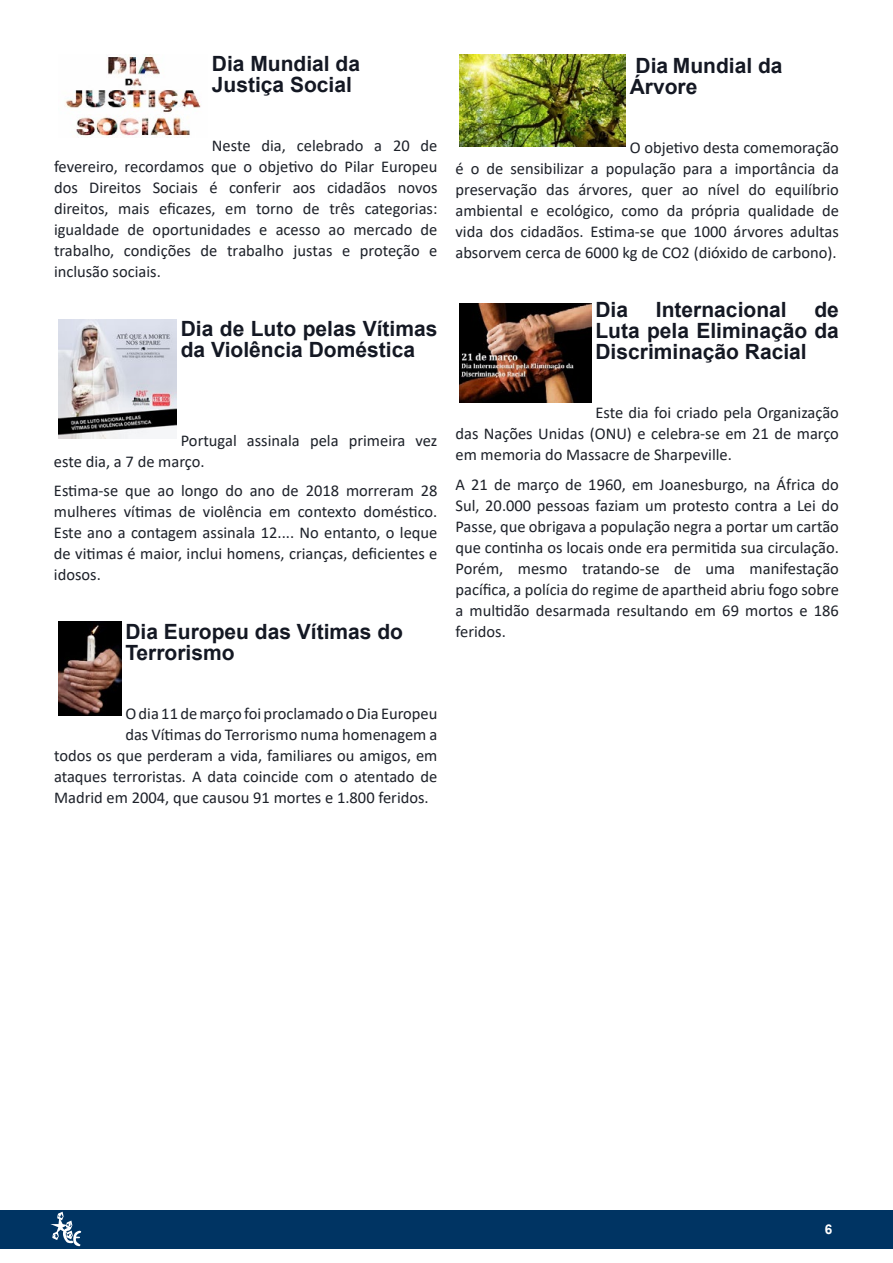
<style>
.page{position:relative;width:893px;height:1263px;background:#fff}
.page>*{position:absolute;margin:0;border:0;box-sizing:border-box;transform-origin:0 0}
.t1{font:700 21px/21px "Arial";color:#141823}
.t2{font:16.5px/21px "Calibri";color:#1d2129;text-align:justify}
.t3{font:700 13.5px "Arial";color:#fff}
</style>
<div class="page">
<div style="left:0;top:1211px;width:893px;height:38px;background:#003463"></div>
<svg style="left:48px;top:1210px;width:34px;height:37px"></svg>
<img style="left:65px;top:54px;width:136px;height:84px">
<img style="left:58px;top:320px;width:119px;height:118px">
<img style="left:58px;top:621px;width:63px;height:94px">
<img style="left:460px;top:54px;width:165px;height:93px">
<img style="left:460px;top:304px;width:131px;height:98px">
<p class="t1" style="left:212px;top:54px;width:150px">Dia Mundial da<br>Justiça Social</p>
<p class="t2" style="left:54px;top:135px;width:385px;text-indent:158px">Neste dia, celebrado a 20 de fevereiro, recordamos que o objetivo do Pilar Europeu dos Direitos Sociais é conferir aos cidadãos novos direitos, mais eficazes, em torno de três categorias: igualdade de oportunidades e acesso ao mercado de trabalho, condições de trabalho justas e proteção e inclusão sociais.</p>
<p class="t1" style="left:181px;top:319px;width:258px">Dia de Luto pelas Vítimas da Violência Doméstica</p>
<p class="t2" style="left:54px;top:429px;width:385px;text-indent:127px">Portugal assinala pela primeira vez este dia, a 7 de março.</p>
<p class="t2" style="left:54px;top:480px;width:385px">Estima-se que ao longo do ano de 2018 morreram 28 mulheres vítimas de violência em contexto doméstico.<br>Este ano a contagem assinala 12.... No entanto, o leque de vitimas é maior, inclui homens, crianças, deficientes e idosos.</p>
<p class="t1" style="left:125px;top:622px;width:279px">Dia Europeu das Vítimas do<br>Terrorismo</p>
<p class="t1" style="left:630px;top:56px;width:154px">Dia Mundial da<br>Árvore</p>
<p class="t2" style="left:455px;top:137px;width:385px;text-indent:174px">O objetivo desta comemoração é o de sensibilizar a população para a importância da preservação das árvores, quer ao nível do equilíbrio ambiental e ecológico, como da própria qualidade de vida dos cidadãos. Estima-se que 1000 árvores adultas absorvem cerca de 6000 kg de CO2 (dióxido de carbono).</p>
<p class="t1" style="left:595px;top:300px;width:34px">Dia</p>
<p class="t1" style="left:656px;top:300px;width:132px">Internacional</p>
<p class="t1" style="left:595px;top:300px;width:245px;text-align:justify;text-indent:219px">de Luta pela Eliminação da Discriminação Racial</p>
<p class="t2" style="left:455px;top:402px;width:385px;text-indent:140px">Este dia foi criado pela Organização das Nações Unidas (ONU) e celebra-se em 21 de março em memoria do Massacre de Sharpeville.</p>
<p class="t2" style="left:455px;top:473px;width:385px">A 21 de março de 1960, em Joanesburgo, na África do Sul, 20.000 pessoas faziam um protesto contra a Lei do Passe, que obrigava a população negra a portar um cartão que continha os locais onde era permitida sua circulação.<br>Porém, mesmo tratando-se de uma manifestação pacífica, a polícia do regime de apartheid abriu fogo sobre a multidão desarmada resultando em 69 mortos e 186 feridos.</p>
<p class="t2" style="left:125px;top:703px;width:314px">O dia 11 de março foi proclamado o Dia Europeu</p>
<p class="t2" style="left:125px;top:724px;width:314px">das Vítimas do Terrorismo numa homenagem a</p>
<p class="t2" style="left:54px;top:745px;width:385px">todos os que perderam a vida, familiares ou amigos, em</p>
<p class="t2" style="left:54px;top:766px;width:385px">ataques terroristas. A data coincide com o atentado de</p>
<p class="t2" style="left:54px;top:787px;width:376px">Madrid em 2004, que causou 91 mortes e 1.800 feridos.</p>
<p class="t3" style="left:825px;top:1219px;width:9px">6</p>
</div>
